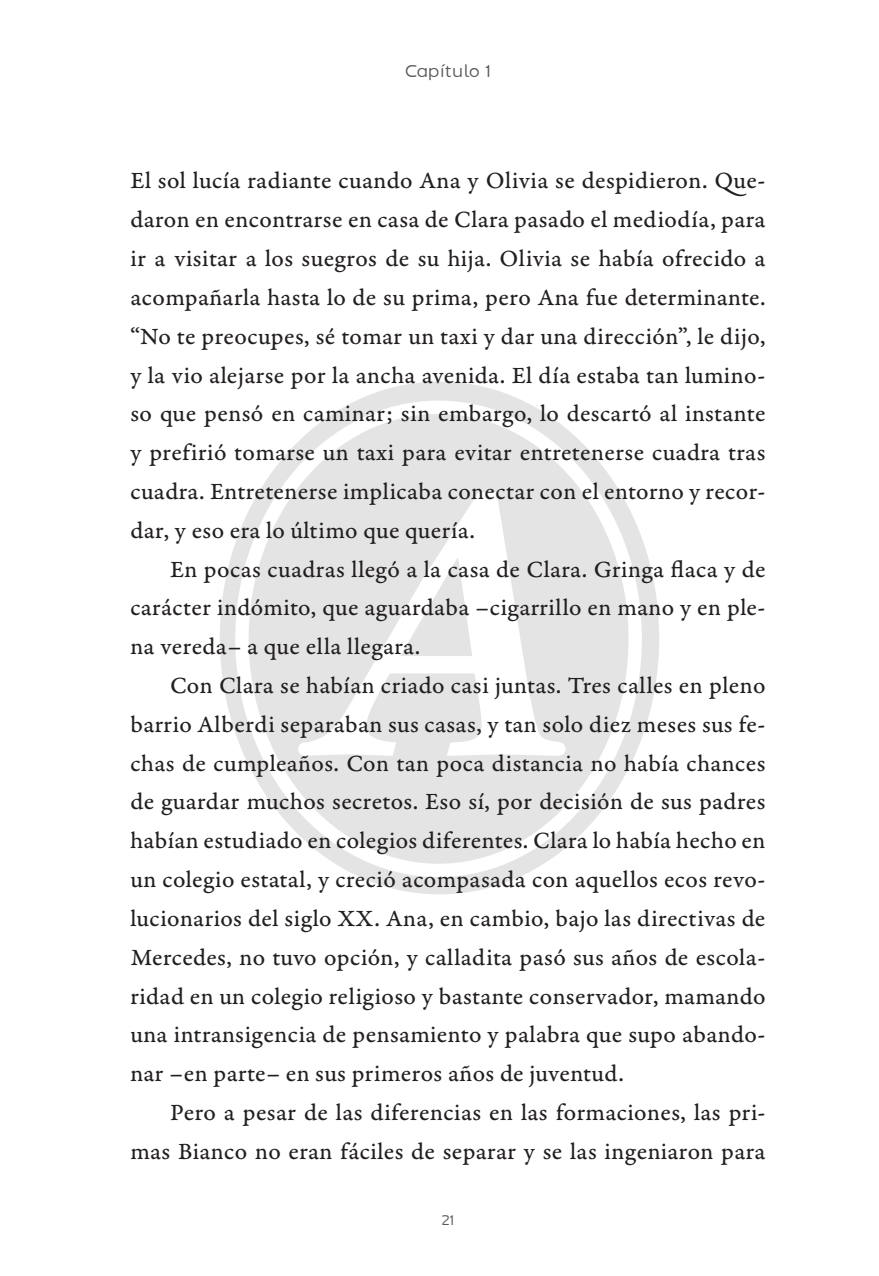
<style>
.page{position:relative;width:879px;height:1276px;background:#fff}
.page>*{position:absolute;margin:0;border:0;box-sizing:border-box;transform-origin:0 0}
.t1{font:24.6px/38.8px "Garamond Premr Pro Capt";letter-spacing:.015em;color:#231f20;text-align:justify}
.t2{font:300 17px "Hitmo 2.0";letter-spacing:.025em;color:#57585a}
.t3{font:300 14px "Hitmo 2.0";color:#57585a}
</style>
<div class="page">
<svg style="left:220px;top:381px;width:439px;height:513px"></svg>
<svg style="left:249px;top:414px;width:379px;height:450px;fill:#e5e4e4"></svg>
<svg style="left:400px;top:558px;width:72px;height:98px"></svg>
<p class="t2" style="left:405px;top:61px;width:87px">Capítulo 1</p>
<p class="t1" style="left:130px;top:162px;width:637px">El sol lucía radiante cuando Ana y Olivia se despidieron. Que&shy;daron en encontrarse en casa de Clara pasado el mediodía, para ir a visitar a los suegros de su hija. Olivia se había ofrecido a acompañarla hasta lo de su prima, pero Ana fue determinante. “No te preocupes, sé tomar un taxi y dar una dirección”, le dijo, y la vio alejarse por la ancha avenida. El día estaba tan lumino&shy;so que pensó en caminar; sin embargo, lo descartó al instante y prefirió tomarse un taxi para evitar entretenerse cuadra tras cuadra. Entretenerse implicaba conectar con el entorno y recor&shy;dar, y eso era lo último que quería.</p>
<p class="t1" style="left:130px;top:550px;width:636px;text-indent:40px">En pocas cuadras llegó a la casa de Clara. Gringa flaca y de carácter indómito, que aguardaba –cigarrillo en mano y en ple&shy;na vereda– a que ella llegara.</p>
<p class="t1" style="left:130px;top:666px;width:636px;text-indent:40px">Con Clara se habían criado casi juntas. Tres calles en pleno barrio Alberdi separaban sus casas, y tan solo diez meses sus fe&shy;chas de cumpleaños. Con tan poca distancia no había chances de guardar muchos secretos. Eso sí, por decisión de sus padres habían estudiado en colegios diferentes. Clara lo había hecho en un colegio estatal, y creció acompasada con aquellos ecos revo&shy;lucionarios del siglo XX. Ana, en cambio, bajo las directivas de Mercedes, no tuvo opción, y calladita pasó sus años de escola&shy;ridad en un colegio religioso y bastante conservador, mamando una intransigencia de pensamiento y palabra que supo abando&shy;nar –en parte– en sus primeros años de juventud.</p>
<p class="t1" style="left:130px;top:1093px;width:636px;text-align:right">Pero a pesar de las diferencias en las formaciones, las pri&shy;mas Bianco no eran fáciles de separar y se las ingeniaron para</p>
<p class="t3" style="left:442px;top:1210px;width:14px">21</p>
</div>
